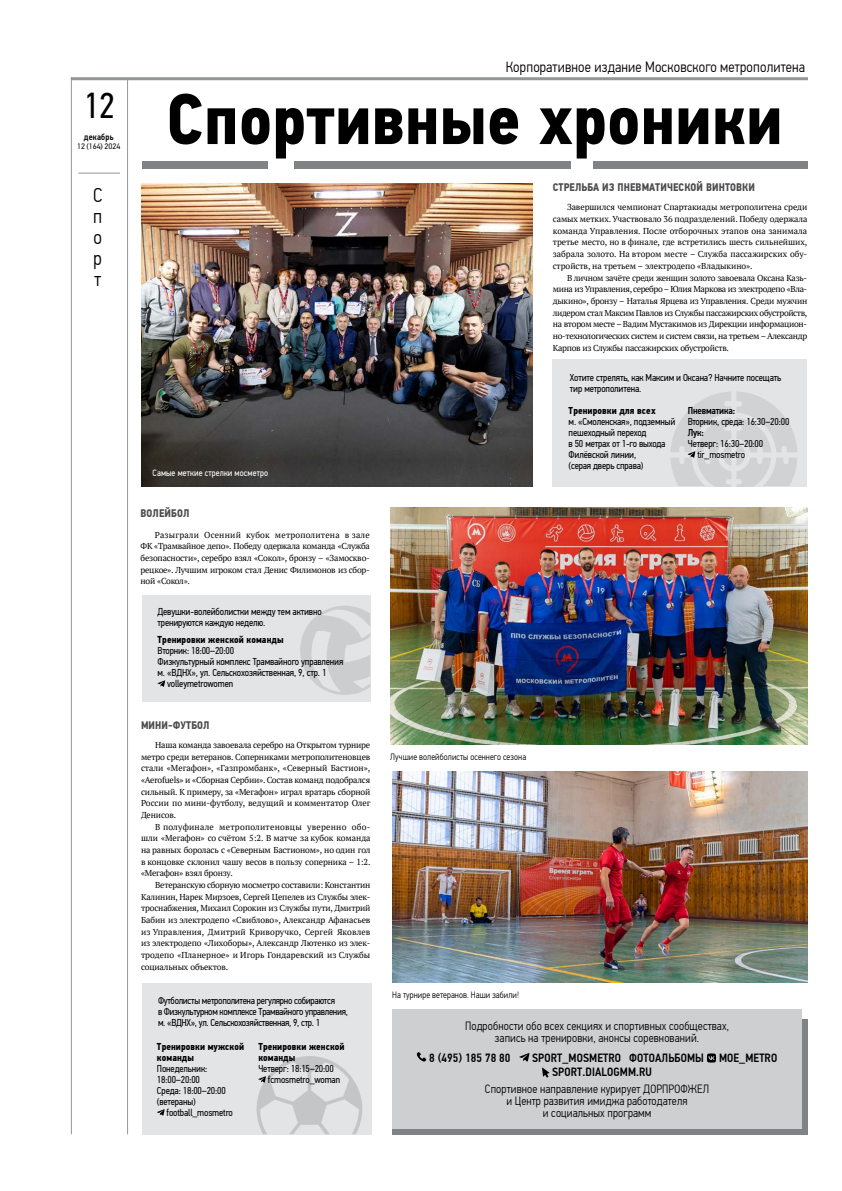
<style>
.page{position:relative;width:842px;height:1191px;background:#fff}
.page>*{position:absolute;margin:0;border:0;box-sizing:border-box;transform-origin:0 0}
.t1{font:700 72px "PF Din Text Cond Pro";letter-spacing:.005em;color:#000}
.t2{font:36px "PF Din Text Cond Pro";color:#000}
.t3{font:300 20px/21px "PF Din Text Cond Pro";color:#000;text-align:justify}
.t4{font:300 15px "PF Din Text Cond Pro";letter-spacing:.01em;color:#000}
.t5{font:300 12px/12px "PF Din Text Cond Pro";letter-spacing:.01em;color:#000;text-align:center}
.t6{font:500 12px "PF Din Text Cond Pro";letter-spacing:.01em;color:#000}
.t7{font:700 11px "PF Din Text Cond Pro";letter-spacing:.01em;color:#4d4d4f}
.t8{font:10px/11px "PF Din Text Cond Pro";letter-spacing:-.015em;color:#000}
.t9{font:700 10px/11px "PF Din Text Cond Pro";letter-spacing:.01em;color:#000}
.t10{font:500 10px "PF Din Text Cond Pro";letter-spacing:-.015em;color:#000}
.t11{font:300 9.2px "PF Din Text Cond Pro";letter-spacing:.01em;color:#000}
.t12{font:9.2px "PF Din Text Cond Pro";letter-spacing:.01em;color:#fff}
.t13{font:500 9px "PF Din Text Cond Pro";letter-spacing:.02em;color:#000}
.t14{font:8.6px/11.7px "PT Serif";letter-spacing:-.015em;color:#000;text-align:justify}
.t15{font:8px "PF Din Text Pro";letter-spacing:-.01em;color:#000}
</style>
<div class="page">
<hr style="left:71px;top:77px;width:737px;height:3px;background:#939598">
<hr style="left:127px;top:79px;width:1px;height:1055px;background:#939598">
<hr style="left:71px;top:77px;width:1px;height:1057px;background:#939598">
<hr style="left:78px;top:173px;width:42px;height:1px;background:#939598">
<div style="left:553px;top:359px;width:254px;height:128px;background:#e3e4e5"></div>
<div style="left:142px;top:595px;width:228px;height:107px;background:#e3e4e5"></div>
<svg style="left:300px;top:606px;width:70px;height:89px"></svg>
<div style="left:142px;top:983px;width:229px;height:151px;background:#e3e4e5"></div>
<div style="left:392px;top:1019px;width:416px;height:115px;background:linear-gradient(to right,#808285,#808285)"></div>
<div style="left:392px;top:1009px;width:410px;height:119px;background:#cdcfd1"></div>
<svg style="left:416px;top:1052px;width:10px;height:10px"></svg>
<svg style="left:519px;top:1053px;width:10px;height:8px"></svg>
<svg style="left:707px;top:1053px;width:9px;height:9px"></svg>
<svg style="left:542px;top:1067px;width:7px;height:10px"></svg>
<img style="left:142px;top:183px;width:391px;height:303px">
<img style="left:390px;top:507px;width:418px;height:237px">
<img style="left:392px;top:771px;width:416px;height:211px">
<div style="left:142px;top:162px;width:126px;height:7px;background:#808285"></div>
<div style="left:294px;top:162px;width:276px;height:7px;background:#808285"></div>
<div style="left:593px;top:162px;width:214px;height:7px;background:#808285"></div>
<svg style="left:671px;top:392px;width:126px;height:95px"></svg>
<svg style="left:157px;top:1109px;width:8px;height:6px"></svg>
<svg style="left:257px;top:1056px;width:105px;height:78px"></svg>
<svg style="left:157px;top:680px;width:8px;height:7px"></svg>
<h2 class="t2" style="left:83px;top:85px;width:33px">12</h2>
<p class="t13" style="left:84px;top:131px;width:31px">декабрь</p>
<p class="t15" style="left:77px;top:142px;width:45px">12 (164) 2024</p>
<h3 class="t3" style="left:93px;top:185px;width:11px">С п о р т</h3>
<h3 class="t4" style="left:506px;top:58px;width:301px">Корпоративное издание Московского метрополитена</h3>
<h1 class="t1" style="left:167px;top:76px;width:617px">Спортивные хроники</h1>
<p class="t12" style="left:153px;top:467px;width:117px">Самые меткие стрелки мосметро</p>
<p class="t7" style="left:141px;top:507px;width:50px">ВОЛЕЙБОЛ</p>
<p class="t14" style="left:141px;top:528px;width:231px;text-indent:14px">Разыграли Осенний кубок метрополитена в зале ФК «Трамвайное депо». Победу одержала команда «Служба безопасности», серебро взял «Сокол», бронзу – «Замоскво&shy;рецкое». Лучшим игроком стал Денис Филимонов из сбор&shy;ной «Сокол».</p>
<p class="t8" style="left:158px;top:606px;width:166px">Девушки-волейболистки между тем активно тренируются каждую неделю.</p>
<p class="t9" style="left:158px;top:634px;width:128px">Тренировки женской команды</p>
<p class="t8" style="left:158px;top:645px;width:78px">Вторник: 18:00–20:00</p>
<p class="t8" style="left:158px;top:656px;width:187px">Физкультурный комплекс Трамвайного управления</p>
<p class="t8" style="left:158px;top:667px;width:170px">м. «ВДНХ», ул. Сельскохозяйственная, 9, стр. 1</p>
<p class="t8" style="left:167px;top:678px;width:67px">volleymetrowomen</p>
<p class="t7" style="left:141px;top:718px;width:70px">МИНИ-ФУТБОЛ</p>
<p class="t14" style="left:141px;top:739px;width:231px;text-indent:14px">Наша команда завоевала серебро на Открытом турнире метро среди ветеранов. Соперниками метрополитеновцев стали «Мегафон», «Газпромбанк», «Северный Бастион», «Aerofuels» и «Сборная Сербии». Состав команд подобрался сильный. К примеру, за «Мегафон» играл вратарь сборной России по мини-футболу, ведущий и комментатор Олег Денисов.</p>
<p class="t14" style="left:141px;top:820px;width:231px;text-indent:14px">В полуфинале метрополитеновцы уверенно обо&shy;шли «Мегафон» со счётом 5:2. В матче за кубок команда на равных боролась с «Северным Бастионом», но один гол в концовке склонил чашу весов в пользу соперника – 1:2. «Мегафон» взял бронзу.</p>
<p class="t14" style="left:141px;top:879px;width:231px;text-indent:14px">Ветеранскую сборную мосметро составили: Константин Калинин, Нарек Мирзоев, Сергей Цепелев из Службы элек&shy;троснабжения, Михаил Сорокин из Службы пути, Дмитрий Бабин из электродепо «Свиблово», Александр Афанасьев из Управления, Дмитрий Криворучко, Сергей Яковлев из электродепо «Лихоборы», Александр Лютенко из элек&shy;тродепо «Планерное» и Игорь Гондаревский из Службы социальных объектов.</p>
<p class="t8" style="left:158px;top:994px;width:191px">Футболисты метрополитена регулярно собираются<br>в Физкультурном комплексе Трамвайного управления, м. «ВДНХ», ул. Сельскохозяйственная, 9, стр. 1</p>
<p class="t9" style="left:157px;top:1040px;width:89px">Тренировки мужской команды</p>
<p class="t8" style="left:157px;top:1062px;width:70px">Понедельник:<br>18:00–20:00<br>Среда: 18:00–20:00 (ветераны)</p>
<p class="t8" style="left:167px;top:1106px;width:68px">football_mosmetro</p>
<p class="t9" style="left:258px;top:1040px;width:88px">Тренировки женской команды</p>
<p class="t8" style="left:268px;top:1062px;width:74px;text-indent:-10px">Четверг: 18:15–20:00 fcmosmetro_woman</p>
<p class="t7" style="left:553px;top:181px;width:204px">СТРЕЛЬБА ИЗ ПНЕВМАТИЧЕСКОЙ ВИНТОВКИ</p>
<p class="t14" style="left:553px;top:201px;width:256px;text-indent:14px">Завершился чемпионат Спартакиады метрополитена среди самых метких. Участвовало 36 подразделений. Победу одержала команда Управления. После отборочных этапов она занимала третье место, но в финале, где встретились шесть сильнейших, забрала золото. На втором месте – Служба пассажирских обу&shy;стройств, на третьем – электродепо «Владыкино».</p>
<p class="t14" style="left:553px;top:271px;width:256px;text-indent:14px">В личном зачёте среди женщин золото завоевала Оксана Казь&shy;мина из Управления, серебро – Юлия Маркова из электродепо «Вла&shy;дыкино», бронзу – Наталья Ярцева из Управления. Среди мужчин лидером стал Максим Павлов из Службы пассажирских обустройств, на втором месте – Вадим Мустакимов из Дирекции информацион&shy;но-технологических систем и систем связи, на третьем – Александр Карпов из Службы пассажирских обустройств.</p>
<p class="t8" style="left:570px;top:372px;width:213px">Хотите стрелять, как Максим и Оксана? Начните посещать тир метрополитена.</p>
<p class="t9" style="left:569px;top:405px;width:89px">Тренировки для всех</p>
<p class="t8" style="left:569px;top:416px;width:108px">м. «Смоленская», подземный пешеходный переход<br>в 50 метрах от 1-го выхода<br>Филёвской линии,<br>(серая дверь справа)</p>
<p class="t10" style="left:688px;top:404px;width:49px">Пневматика:</p>
<p class="t8" style="left:688px;top:416px;width:103px">Вторник, среда: 16:30–20:00</p>
<p class="t10" style="left:688px;top:426px;width:18px">Лук:</p>
<p class="t8" style="left:697px;top:438px;width:67px;text-indent:-10px">Четверг: 16:30–20:00 tir_mosmetro</p>
<p class="t11" style="left:390px;top:751px;width:137px">Лучшие волейболисты осеннего сезона</p>
<p class="t11" style="left:392px;top:989px;width:128px">На турнире ветеранов. Наши забили!</p>
<h3 class="t5" style="left:465px;top:1019px;width:266px">Подробности обо всех секциях и спортивных сообществах, запись на тренировки, анонсы соревнований.</h3>
<h3 class="t6" style="left:429px;top:1050px;width:83px">8 (495) 185 78 80</h3>
<h3 class="t6" style="left:532px;top:1050px;width:173px">SPORT_MOSMETRO ФОТОАЛЬБОМЫ</h3>
<h3 class="t6" style="left:719px;top:1050px;width:60px">MOE_METRO</h3>
<h3 class="t6" style="left:552px;top:1064px;width:101px">SPORT.DIALOGMM.RU</h3>
<h3 class="t5" style="left:485px;top:1083px;width:226px">Спортивное направление курирует ДОРПРОФЖЕЛ и Центр развития имиджа работодателя<br>и социальных программ</h3>
</div>
